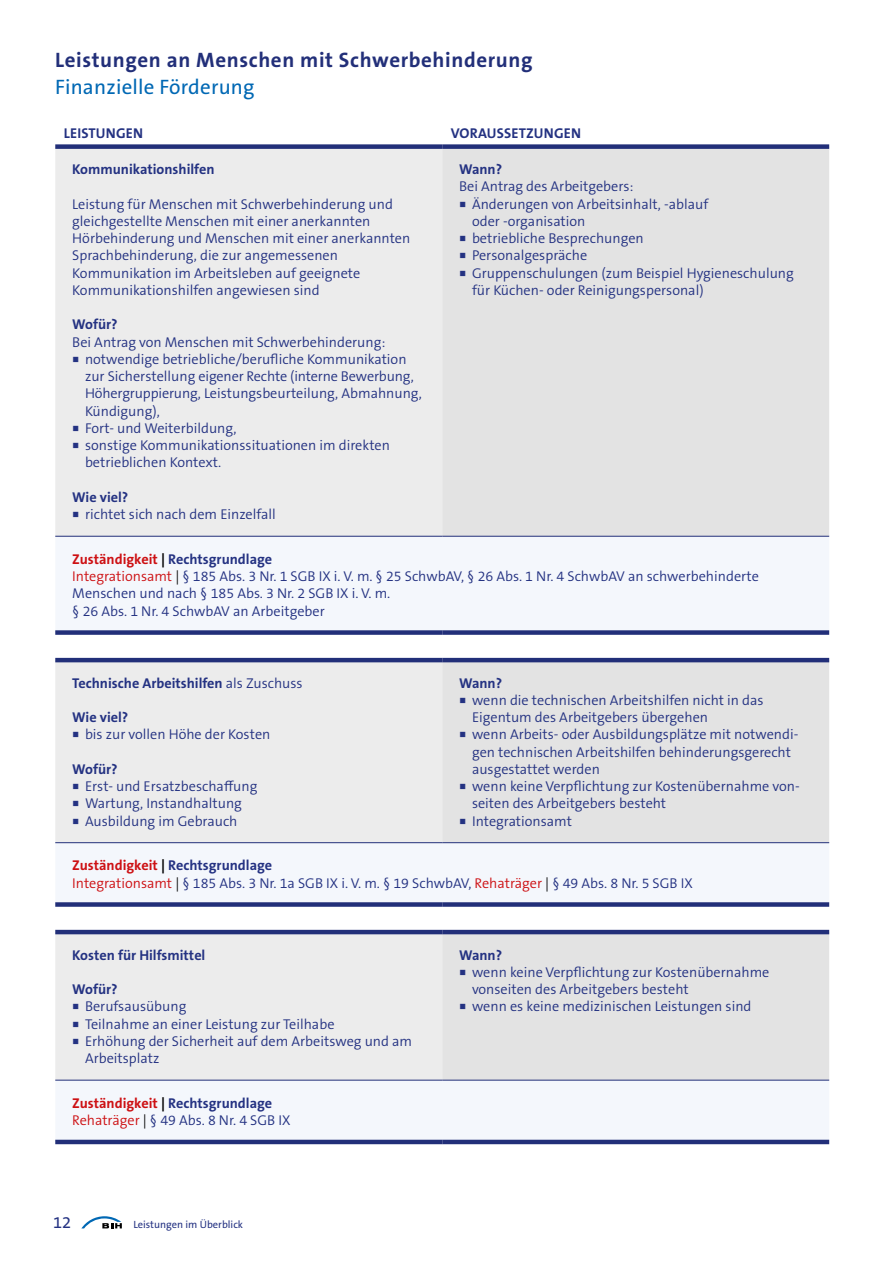
<style>
.page{position:relative;width:893px;height:1263px;background:#fff}
.page>*{position:absolute;margin:0;border:0;box-sizing:border-box;transform-origin:0 0}
.mT_Hauptteil_Ueberschrift_H1_Blau{font:700 21px "The Sans B W7";letter-spacing:.03em;color:#222f79}
.mT_Hauptteil_Ueberschrift_H2_Blau{font:21px "The Sans B W5 Plain";letter-spacing:.01em;color:#0068b4}
.t1{font:16.5px "The Sans B W5 Plain";color:#243282}
.Tabellentext_linksbü{font:300 14.25px/17.2px "The Sans B W4";color:#243282}
.Tabellentext_linksbü-2{font:700 14.25px "The Sans B W7";color:#243282}
.t2{font:10.5px "The Sans B W5 Plain";color:#243282}
.s1{font-family:"Minion Pro";font-weight:400;font-size:18px}
.s2{color:#cd1013}
.s3{color:#000}
.s4{font-family:"The Sans B W4";font-weight:300}
</style>
<div class="page">
<div style="left:55px;top:149px;width:387px;height:387px;background:#ececec"></div>
<div style="left:442px;top:149px;width:387px;height:387px;background:#e3e3e3"></div>
<svg style="left:55px;top:537px;width:774px;height:603px"></svg>
<div style="left:55px;top:144px;width:387px;height:5px;background:#222f79"></div>
<div style="left:442px;top:144px;width:387px;height:5px;background:#222f79"></div>
<hr style="left:55px;top:658px;width:387px;height:4px;background:#222f79">
<hr style="left:442px;top:658px;width:387px;height:4px;background:#222f79">
<hr style="left:55px;top:1140px;width:387px;height:4px;background:#222f79">
<hr style="left:442px;top:1140px;width:387px;height:4px;background:#222f79">
<div style="left:55px;top:630px;width:387px;height:5px;background:#222f79"></div>
<div style="left:442px;top:630px;width:387px;height:5px;background:#222f79"></div>
<div style="left:55px;top:902px;width:387px;height:5px;background:#222f79"></div>
<div style="left:442px;top:902px;width:387px;height:5px;background:#222f79"></div>
<hr style="left:55px;top:930px;width:387px;height:4px;background:#222f79">
<hr style="left:442px;top:930px;width:387px;height:4px;background:#222f79">
<hr style="left:55px;top:1080px;width:387px;height:1px;background:#222f79">
<hr style="left:442px;top:1080px;width:387px;height:1px;background:#222f79">
<hr style="left:55px;top:536px;width:387px;height:1px;background:#222f79">
<hr style="left:442px;top:536px;width:387px;height:1px;background:#222f79">
<hr style="left:55px;top:842px;width:387px;height:1px;background:#222f79">
<hr style="left:442px;top:842px;width:387px;height:1px;background:#222f79">
<svg style="left:81px;top:1216px;width:41px;height:12px"></svg>
<h1 class="mT_Hauptteil_Ueberschrift_H1_Blau" style="left:55px;top:46px;width:479px">Leistungen an Menschen mit Schwerbehinderung</h1>
<h2 class="mT_Hauptteil_Ueberschrift_H2_Blau" style="left:55px;top:73px;width:201px">Finanzielle Förderung</h2>
<p class="Tabellentext_linksbü-2" style="left:64px;top:124px;width:81px">LEISTUNGEN</p>
<p class="Tabellentext_linksbü-2" style="left:451px;top:124px;width:132px">VORAUSSETZUNGEN</p>
<p class="Tabellentext_linksbü-2" style="left:72px;top:160px;width:144px">Kommunikationshilfen</p>
<p class="Tabellentext_linksbü" style="left:72px;top:195px;width:340px">Leistung für Menschen mit Schwerbehinderung und gleichgestellte Menschen mit einer anerkannten Hörbehinderung und Menschen mit einer anerkannten Sprachbehinderung, die zur angemessenen Kommunikation im Arbeitsleben auf geeignete Kommunikationshilfen angewiesen sind</p>
<p class="Tabellentext_linksbü-2" style="left:72px;top:315px;width:47px">Wofür?</p>
<p class="Tabellentext_linksbü" style="left:72px;top:333px;width:315px">Bei Antrag von Menschen mit Schwerbehinderung:</p>
<p class="Tabellentext_linksbü" style="left:85px;top:351px;width:338px;text-indent:-13px"><span class="s1">■</span> notwendige betriebliche/berufliche Kommunikation zur Sicherstellung eigener Rechte (interne Bewerbung, Höhergruppierung, Leistungsbeurteilung, Abmahnung, Kündigung),</p>
<p class="Tabellentext_linksbü" style="left:72px;top:420px;width:166px"><span class="s1">■</span> Fort- und Weiterbildung,</p>
<p class="Tabellentext_linksbü" style="left:85px;top:437px;width:306px;text-indent:-13px"><span class="s1">■</span> sonstige Kommunikationssituationen im direkten betrieblichen Kontext.</p>
<p class="Tabellentext_linksbü-2" style="left:72px;top:488px;width:58px">Wie viel?</p>
<p class="Tabellentext_linksbü" style="left:72px;top:506px;width:205px"><span class="s1">■</span> richtet sich nach dem Einzelfall</p>
<p class="Tabellentext_linksbü-2" style="left:459px;top:160px;width:44px">Wann?</p>
<p class="Tabellentext_linksbü" style="left:459px;top:178px;width:176px">Bei Antrag des Arbeitgebers:</p>
<p class="Tabellentext_linksbü" style="left:472px;top:195px;width:238px;text-indent:-13px"><span class="s1">■</span> Änderungen von Arbeitsinhalt, -ablauf oder -organisation</p>
<p class="Tabellentext_linksbü" style="left:459px;top:230px;width:186px"><span class="s1">■</span> betriebliche Besprechungen</p>
<p class="Tabellentext_linksbü" style="left:459px;top:247px;width:129px"><span class="s1">■</span> Personalgespräche</p>
<p class="Tabellentext_linksbü" style="left:472px;top:264px;width:323px;text-indent:-13px"><span class="s1">■</span> Gruppenschulungen (zum Beispiel Hygieneschulung für Küchen- oder Reinigungspersonal)</p>
<p class="Tabellentext_linksbü-2" style="left:72px;top:550px;width:201px"><span class="s2">Zuständigkeit</span> <span class="s3">|</span> Rechtsgrundlage</p>
<p class="Tabellentext_linksbü" style="left:72px;top:568px;width:688px"><span class="s2">Integrationsamt</span> <span class="s3">|</span> § 185 Abs. 3 Nr. 1 SGB IX i. V. m. § 25 SchwbAV, § 26 Abs. 1 Nr. 4 SchwbAV an schwerbehinderte<br>Menschen und nach § 185 Abs. 3 Nr. 2 SGB IX i. V. m.<br>§ 26 Abs. 1 Nr. 4 SchwbAV an Arbeitgeber</p>
<p class="Tabellentext_linksbü-2" style="left:72px;top:674px;width:232px">Technische Arbeitshilfen <span class="s4">als Zuschuss</span></p>
<p class="Tabellentext_linksbü-2" style="left:72px;top:708px;width:58px">Wie viel?</p>
<p class="Tabellentext_linksbü" style="left:72px;top:726px;width:200px"><span class="s1">■</span> bis zur vollen Höhe der Kosten</p>
<p class="Tabellentext_linksbü-2" style="left:72px;top:760px;width:47px">Wofür?</p>
<p class="Tabellentext_linksbü" style="left:72px;top:778px;width:187px"><span class="s1">■</span> Erst- und Ersatzbeschaffung</p>
<p class="Tabellentext_linksbü" style="left:72px;top:795px;width:171px"><span class="s1">■</span> Wartung, Instandhaltung</p>
<p class="Tabellentext_linksbü" style="left:72px;top:812px;width:167px"><span class="s1">■</span> Ausbildung im Gebrauch</p>
<p class="Tabellentext_linksbü-2" style="left:459px;top:674px;width:44px">Wann?</p>
<p class="Tabellentext_linksbü" style="left:472px;top:691px;width:293px;text-indent:-13px"><span class="s1">■</span> wenn die technischen Arbeitshilfen nicht in das<br>Eigentum des Arbeitgebers übergehen</p>
<p class="Tabellentext_linksbü" style="left:472px;top:726px;width:328px;text-indent:-13px"><span class="s1">■</span> wenn Arbeits- oder Ausbildungsplätze mit notwendi&shy;gen technischen Arbeitshilfen behinderungsgerecht ausgestattet werden</p>
<p class="Tabellentext_linksbü" style="left:472px;top:778px;width:329px;text-indent:-13px"><span class="s1">■</span> wenn keine Verpflichtung zur Kostenübernahme von&shy;seiten des Arbeitgebers besteht</p>
<p class="Tabellentext_linksbü" style="left:459px;top:812px;width:114px"><span class="s1">■</span> Integrationsamt</p>
<p class="Tabellentext_linksbü-2" style="left:72px;top:856px;width:201px"><span class="s2">Zuständigkeit</span> <span class="s3">|</span> Rechtsgrundlage</p>
<p class="Tabellentext_linksbü" style="left:72px;top:874px;width:622px"><span class="s2">Integrationsamt</span> <span class="s3">|</span> § 185 Abs. 3 Nr. 1a SGB IX i. V. m. § 19 SchwbAV, <span class="s2">Rehaträger</span> <span class="s3">|</span> § 49 Abs. 8 Nr. 5 SGB IX</p>
<p class="Tabellentext_linksbü-2" style="left:72px;top:946px;width:135px">Kosten für Hilfsmittel</p>
<p class="Tabellentext_linksbü-2" style="left:72px;top:980px;width:47px">Wofür?</p>
<p class="Tabellentext_linksbü" style="left:72px;top:998px;width:116px"><span class="s1">■</span> Berufsausübung</p>
<p class="Tabellentext_linksbü" style="left:72px;top:1015px;width:264px"><span class="s1">■</span> Teilnahme an einer Leistung zur Teilhabe</p>
<p class="Tabellentext_linksbü" style="left:85px;top:1032px;width:329px;text-indent:-13px"><span class="s1">■</span> Erhöhung der Sicherheit auf dem Arbeitsweg und am<br>Arbeitsplatz</p>
<p class="Tabellentext_linksbü-2" style="left:72px;top:1094px;width:201px"><span class="s2">Zuständigkeit</span> <span class="s3">|</span> Rechtsgrundlage</p>
<p class="Tabellentext_linksbü" style="left:72px;top:1111px;width:220px"><span class="s2">Rehaträger</span> <span class="s3">|</span> § 49 Abs. 8 Nr. 4 SGB IX</p>
<p class="t1" style="left:53px;top:1212px;width:20px">12</p>
<p class="t2" style="left:133px;top:1218px;width:111px">Leistungen im Überblick</p>
<p class="Tabellentext_linksbü-2" style="left:459px;top:946px;width:44px">Wann?</p>
<p class="Tabellentext_linksbü" style="left:472px;top:963px;width:299px;text-indent:-13px"><span class="s1">■</span> wenn keine Verpflichtung zur Kostenübernahme vonseiten des Arbeitgebers besteht</p>
<p class="Tabellentext_linksbü" style="left:459px;top:998px;width:294px"><span class="s1">■</span> wenn es keine medizinischen Leistungen sind</p>
</div>
